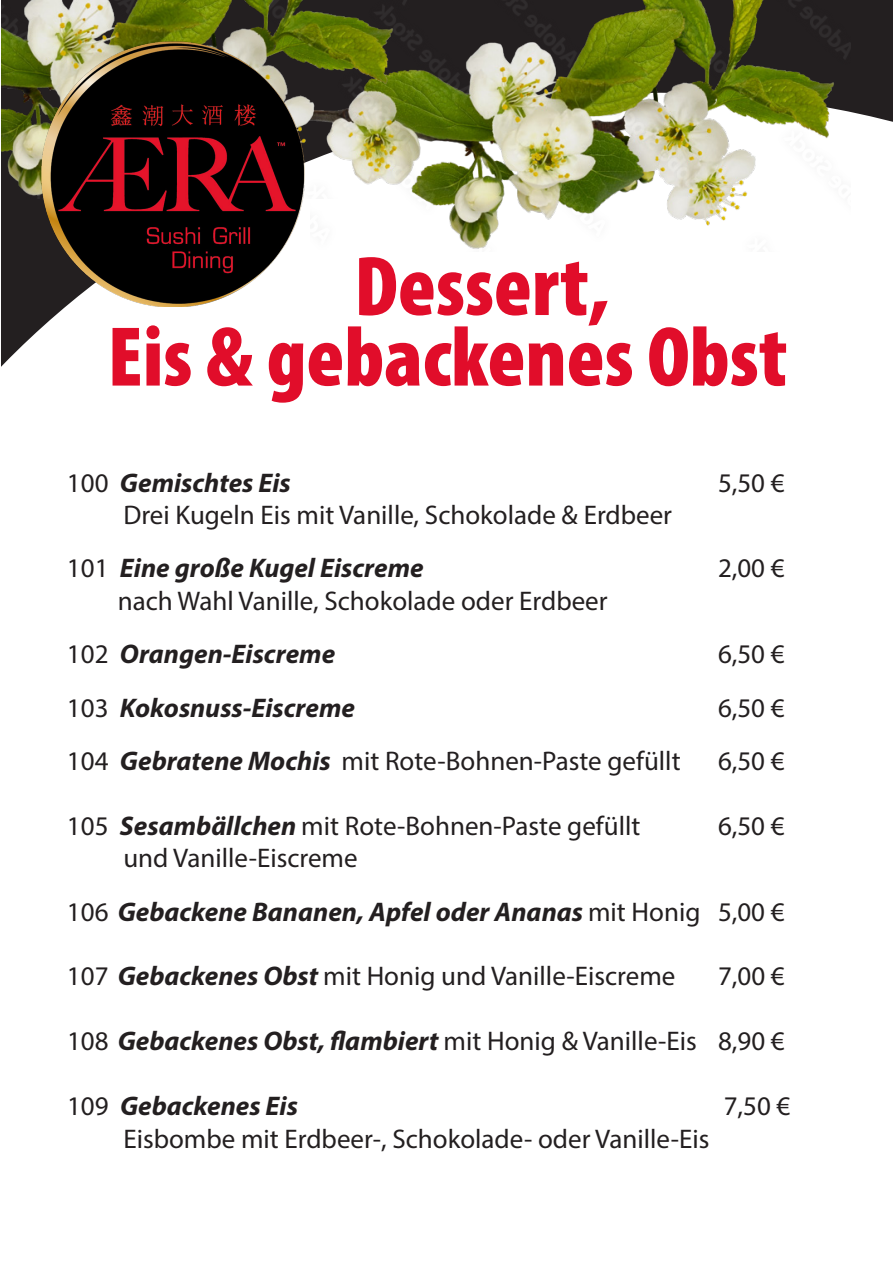
<style>
.page{position:relative;width:893px;height:1263px;background:#fff}
.page>*{position:absolute;margin:0;border:0;box-sizing:border-box;transform-origin:0 0}
.t1{font:900 condensed 85.5px/70.5px "Myriad Pro";color:#e10d2a}
.t2{font:27px/53.4px "Myriad Pro";color:#231f20}
.t3{font:italic 700 27px "Myriad Pro";color:#231f20}
.s1{font-weight:400;font-style:normal}
.s2{font-weight:700;font-style:italic}
</style>
<div class="page">
<svg style="left:1px;top:0;width:892px;height:367px"></svg>
<img style="left:310px;top:0;width:540px;height:252px">
<img style="left:1px;top:0;width:408px;height:199px">
<img style="left:42px;top:41px;width:263px;height:266px">
<h1 class="t1" style="left:108px;top:249px;width:681px;text-indent:247px">Dessert,<br>Eis &amp; gebackenes Obst</h1>
<p class="t3" style="left:67px;top:465px;width:225px"><span class="s1">100</span> Gemischtes Eis</p>
<p class="t2" style="left:718px;top:455px;width:68px">5,50 €</p>
<p class="t2" style="left:67px;top:488px;width:607px;text-indent:56px">Drei Kugeln Eis mit Vanille, Schokolade &amp; Erdbeer<br>101 <span class="s2">Eine große Kugel Eiscreme</span></p>
<p class="t2" style="left:718px;top:541px;width:68px">2,00 €</p>
<p class="t2" style="left:67px;top:574px;width:542px;text-indent:51px">nach Wahl Vanille, Schokolade oder Erdbeer<br>102 <span class="s2">Orangen-Eiscreme</span></p>
<p class="t2" style="left:718px;top:627px;width:68px">6,50 €</p>
<p class="t3" style="left:67px;top:690px;width:290px"><span class="s1">103</span> Kokosnuss-Eiscreme</p>
<p class="t2" style="left:718px;top:680px;width:68px">6,50 €</p>
<p class="t2" style="left:67px;top:734px;width:615px">104 <span class="s2">Gebratene Mochis</span> mit Rote-Bohnen-Paste gefüllt</p>
<p class="t2" style="left:718px;top:734px;width:68px">6,50 €</p>
<p class="t2" style="left:67px;top:799px;width:575px">105 <span class="s2">Sesambällchen</span> mit Rote-Bohnen-Paste gefüllt</p>
<p class="t2" style="left:718px;top:799px;width:68px">6,50 €</p>
<p class="t2" style="left:67px;top:831px;width:719px;text-indent:56px">und Vanille-Eiscreme<br>106 <span class="s2">Gebackene Bananen, Apfel oder Ananas</span> mit Honig 5,00 €</p>
<p class="t2" style="left:67px;top:949px;width:610px">107 <span class="s2">Gebackenes Obst</span> mit Honig und Vanille-Eiscreme</p>
<p class="t2" style="left:718px;top:949px;width:68px">7,00 €</p>
<p class="t2" style="left:67px;top:1014px;width:719px">108 <span class="s2">Gebackenes Obst, flambiert</span> mit Honig &amp; Vanille-Eis 8,90 €</p>
<p class="t3" style="left:67px;top:1088px;width:232px"><span class="s1">109</span> Gebackenes Eis</p>
<p class="t2" style="left:724px;top:1079px;width:68px">7,50 €</p>
<p class="t2" style="left:123px;top:1111px;width:587px">Eisbombe mit Erdbeer-, Schokolade- oder Vanille-Eis</p>
</div>
